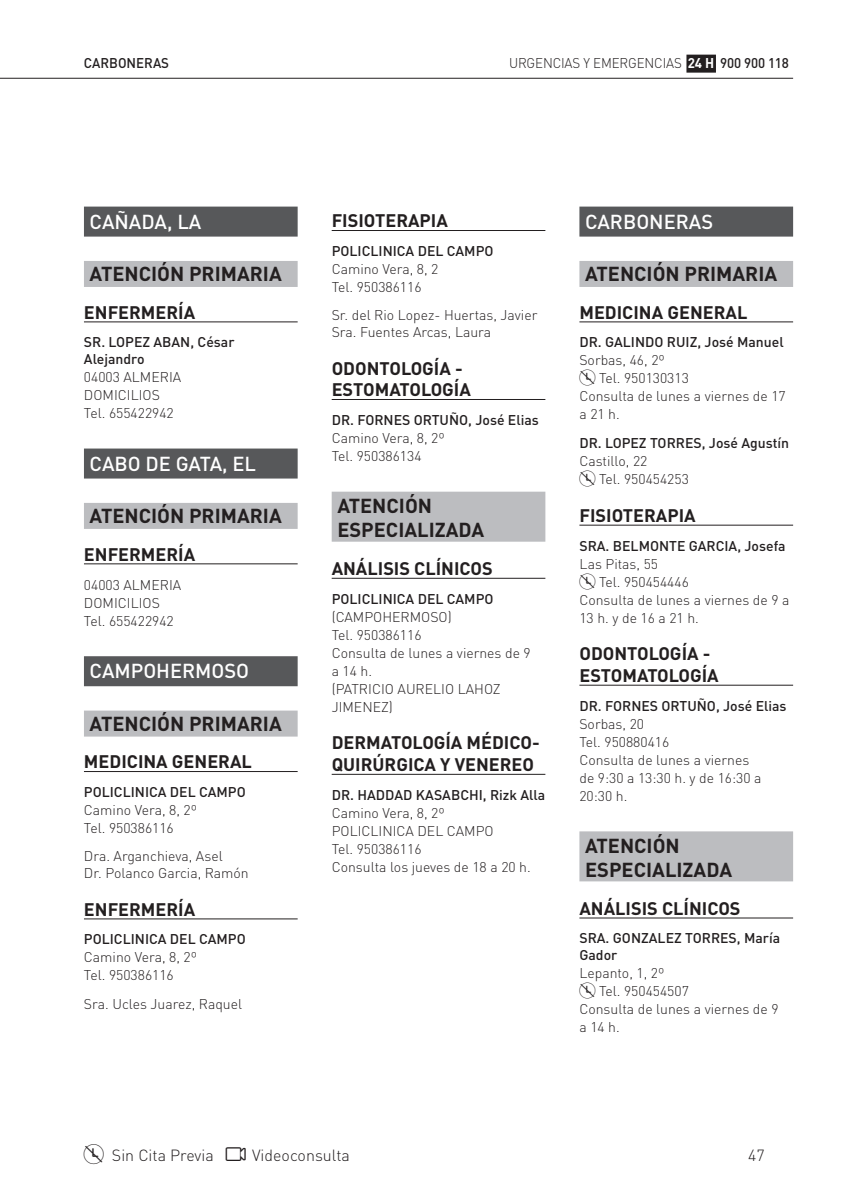
<style>
.page{position:relative;width:848px;height:1190px;background:#fff}
.page>*{position:absolute;margin:0;border:0;box-sizing:border-box;transform-origin:0 0}
.NIVEL_02_ATENCIÓN{font:700 20px/24px "DIN Pro";color:#231f20}
.NIVEL_01_PUEBLO{font:500 20px "DIN Pro";color:#fff}
.NIVEL_03_ESPECIALIDAD{font:700 18px/21.6px "DIN Pro";color:#231f20}
.t1{font:300 16px "DIN Pro";color:#231f20}
.NIVEL_07_MÉDICO_ASOCIADO{font:300 14px/18px "DIN Pro";color:#231f20}
.NIVEL_06_NOMBRE{font:500 14px/16.8px "DIN Pro";color:#231f20}
.NIVEL_07_MÉDICO_ASOCIADO-2{font:300 14px "DIN Pro";color:#231f20;scale:.95 1}
.NIVEL_06_NOMBRE-2{font:500 14px "DIN Pro";color:#231f20;scale:.95 1}
.s1{font-weight:700;color:#fff}
.s2{font-weight:500}
</style>
<div class="page">
<div style="left:686px;top:55px;width:29px;height:18px;background:#231f20"></div>
<hr style="left:0;top:78px;width:793px;height:1px;background:#231f20">
<div style="left:84px;top:207px;width:213px;height:30px;background:#57585a"></div>
<div style="left:84px;top:261px;width:213px;height:26px;background:#bcbdc0"></div>
<hr style="left:84px;top:321px;width:213px;height:1px;background:#231f20">
<div style="left:84px;top:448px;width:213px;height:30px;background:#57585a"></div>
<div style="left:84px;top:503px;width:213px;height:26px;background:#bcbdc0"></div>
<hr style="left:84px;top:563px;width:213px;height:1px;background:#231f20">
<div style="left:84px;top:656px;width:213px;height:30px;background:#57585a"></div>
<div style="left:84px;top:710px;width:213px;height:26px;background:#bcbdc0"></div>
<hr style="left:84px;top:771px;width:213px;height:1px;background:#231f20">
<hr style="left:84px;top:918px;width:213px;height:1px;background:#231f20">
<hr style="left:331px;top:230px;width:214px;height:1px;background:#231f20">
<hr style="left:331px;top:399px;width:214px;height:1px;background:#231f20">
<div style="left:331px;top:492px;width:214px;height:50px;background:#bcbdc0"></div>
<hr style="left:331px;top:578px;width:214px;height:1px;background:#231f20">
<hr style="left:331px;top:774px;width:214px;height:1px;background:#231f20">
<div style="left:579px;top:207px;width:214px;height:30px;background:#57585a"></div>
<div style="left:579px;top:261px;width:214px;height:26px;background:#bcbdc0"></div>
<hr style="left:579px;top:321px;width:214px;height:1px;background:#231f20">
<hr style="left:579px;top:525px;width:214px;height:1px;background:#231f20">
<hr style="left:579px;top:685px;width:214px;height:1px;background:#231f20">
<div style="left:579px;top:831px;width:214px;height:50px;background:#bcbdc0"></div>
<hr style="left:579px;top:917px;width:214px;height:1px;background:#231f20">
<p class="NIVEL_06_NOMBRE-2" style="left:84px;top:51px;width:91px">CARBONERAS</p>
<p class="NIVEL_07_MÉDICO_ASOCIADO-2" style="left:509px;top:53px;width:296px">URGENCIAS Y EMERGENCIAS <span class="s1">24 H</span> <span class="s2">900 900 118</span></p>
<p class="NIVEL_01_PUEBLO" style="left:90px;top:205px;width:113px">CAÑADA, LA</p>
<p class="NIVEL_02_ATENCIÓN" style="left:90px;top:259px;width:193px">ATENCIÓN PRIMARIA</p>
<p class="NIVEL_03_ESPECIALIDAD" style="left:84px;top:299px;width:113px">ENFERMERÍA</p>
<p class="NIVEL_06_NOMBRE" style="left:84px;top:332px;width:152px">SR. LOPEZ ABAN, César<br>Alejandro</p>
<p class="NIVEL_07_MÉDICO_ASOCIADO" style="left:84px;top:367px;width:99px">04003 ALMERIA</p>
<p class="NIVEL_07_MÉDICO_ASOCIADO" style="left:84px;top:385px;width:77px">DOMICILIOS</p>
<p class="NIVEL_07_MÉDICO_ASOCIADO" style="left:84px;top:403px;width:91px">Tel. 655422942</p>
<p class="NIVEL_01_PUEBLO" style="left:90px;top:447px;width:168px">CABO DE GATA, EL</p>
<p class="NIVEL_02_ATENCIÓN" style="left:90px;top:501px;width:193px">ATENCIÓN PRIMARIA</p>
<p class="NIVEL_03_ESPECIALIDAD" style="left:84px;top:541px;width:113px">ENFERMERÍA</p>
<p class="NIVEL_07_MÉDICO_ASOCIADO" style="left:84px;top:574px;width:99px">04003 ALMERIA</p>
<p class="NIVEL_07_MÉDICO_ASOCIADO" style="left:84px;top:592px;width:77px">DOMICILIOS</p>
<p class="NIVEL_07_MÉDICO_ASOCIADO" style="left:84px;top:610px;width:91px">Tel. 655422942</p>
<p class="NIVEL_01_PUEBLO" style="left:90px;top:655px;width:161px">CAMPOHERMOSO</p>
<p class="NIVEL_02_ATENCIÓN" style="left:90px;top:709px;width:193px">ATENCIÓN PRIMARIA</p>
<p class="NIVEL_03_ESPECIALIDAD" style="left:84px;top:749px;width:169px">MEDICINA GENERAL</p>
<p class="NIVEL_06_NOMBRE" style="left:84px;top:782px;width:163px">POLICLINICA DEL CAMPO</p>
<p class="NIVEL_07_MÉDICO_ASOCIADO" style="left:84px;top:800px;width:115px">Camino Vera, 8, 2º</p>
<p class="NIVEL_07_MÉDICO_ASOCIADO" style="left:84px;top:818px;width:91px">Tel. 950386116</p>
<p class="NIVEL_07_MÉDICO_ASOCIADO" style="left:84px;top:846px;width:140px">Dra. Arganchieva, Asel</p>
<p class="NIVEL_07_MÉDICO_ASOCIADO" style="left:84px;top:862px;width:166px">Dr. Polanco Garcia, Ramón</p>
<p class="NIVEL_03_ESPECIALIDAD" style="left:84px;top:896px;width:113px">ENFERMERÍA</p>
<p class="NIVEL_06_NOMBRE" style="left:84px;top:929px;width:163px">POLICLINICA DEL CAMPO</p>
<p class="NIVEL_07_MÉDICO_ASOCIADO" style="left:84px;top:947px;width:115px">Camino Vera, 8, 2º</p>
<p class="NIVEL_07_MÉDICO_ASOCIADO" style="left:84px;top:965px;width:91px">Tel. 950386116</p>
<p class="NIVEL_07_MÉDICO_ASOCIADO" style="left:84px;top:993px;width:160px">Sra. Ucles Juarez, Raquel</p>
<p class="NIVEL_03_ESPECIALIDAD" style="left:331px;top:208px;width:118px">FISIOTERAPIA</p>
<p class="NIVEL_06_NOMBRE" style="left:331px;top:241px;width:163px">POLICLINICA DEL CAMPO</p>
<p class="NIVEL_07_MÉDICO_ASOCIADO" style="left:331px;top:259px;width:108px">Camino Vera, 8, 2</p>
<p class="NIVEL_07_MÉDICO_ASOCIADO" style="left:331px;top:277px;width:91px">Tel. 950386116</p>
<p class="NIVEL_07_MÉDICO_ASOCIADO" style="left:331px;top:305px;width:207px">Sr. del Rio Lopez- Huertas, Javier</p>
<p class="NIVEL_07_MÉDICO_ASOCIADO" style="left:331px;top:322px;width:161px">Sra. Fuentes Arcas, Laura</p>
<p class="NIVEL_03_ESPECIALIDAD" style="left:331px;top:355px;width:141px">ODONTOLOGÍA -<br>ESTOMATOLOGÍA</p>
<p class="NIVEL_06_NOMBRE" style="left:331px;top:410px;width:209px">DR. FORNES ORTUÑO, José Elias</p>
<p class="NIVEL_07_MÉDICO_ASOCIADO" style="left:331px;top:428px;width:115px">Camino Vera, 8, 2º</p>
<p class="NIVEL_07_MÉDICO_ASOCIADO" style="left:331px;top:446px;width:91px">Tel. 950386134</p>
<p class="NIVEL_02_ATENCIÓN" style="left:337px;top:492px;width:148px">ATENCIÓN<br>ESPECIALIZADA</p>
<p class="NIVEL_03_ESPECIALIDAD" style="left:331px;top:555px;width:163px">ANÁLISIS CLÍNICOS</p>
<p class="NIVEL_06_NOMBRE" style="left:331px;top:589px;width:163px">POLICLINICA DEL CAMPO</p>
<p class="NIVEL_07_MÉDICO_ASOCIADO" style="left:331px;top:606px;width:121px">(CAMPOHERMOSO)</p>
<p class="NIVEL_07_MÉDICO_ASOCIADO" style="left:331px;top:624px;width:91px">Tel. 950386116</p>
<p class="NIVEL_07_MÉDICO_ASOCIADO" style="left:331px;top:642px;width:200px">Consulta de lunes a viernes de 9 a 14 h.</p>
<p class="NIVEL_07_MÉDICO_ASOCIADO" style="left:331px;top:678px;width:170px">(PATRICIO AURELIO LAHOZ<br>JIMENEZ)</p>
<p class="NIVEL_03_ESPECIALIDAD" style="left:331px;top:730px;width:209px">DERMATOLOGÍA MÉDICO-<br>QUIRÚRGICA Y VENEREO</p>
<p class="NIVEL_06_NOMBRE" style="left:331px;top:785px;width:215px">DR. HADDAD KASABCHI, Rizk Alla</p>
<p class="NIVEL_07_MÉDICO_ASOCIADO" style="left:331px;top:802px;width:115px">Camino Vera, 8, 2º</p>
<p class="NIVEL_07_MÉDICO_ASOCIADO" style="left:331px;top:820px;width:163px">POLICLINICA DEL CAMPO</p>
<p class="NIVEL_07_MÉDICO_ASOCIADO" style="left:331px;top:838px;width:91px">Tel. 950386116</p>
<p class="NIVEL_07_MÉDICO_ASOCIADO" style="left:331px;top:856px;width:201px">Consulta los jueves de 18 a 20 h.</p>
<p class="NIVEL_01_PUEBLO" style="left:585px;top:205px;width:130px">CARBONERAS</p>
<p class="NIVEL_02_ATENCIÓN" style="left:585px;top:259px;width:193px">ATENCIÓN PRIMARIA</p>
<p class="NIVEL_03_ESPECIALIDAD" style="left:579px;top:299px;width:169px">MEDICINA GENERAL</p>
<p class="NIVEL_06_NOMBRE" style="left:579px;top:332px;width:206px">DR. GALINDO RUIZ, José Manuel</p>
<p class="NIVEL_07_MÉDICO_ASOCIADO" style="left:579px;top:350px;width:87px">Sorbas, 46, 2º</p>
<p class="NIVEL_07_MÉDICO_ASOCIADO" style="left:599px;top:368px;width:91px">Tel. 950130313</p>
<p class="NIVEL_07_MÉDICO_ASOCIADO" style="left:579px;top:386px;width:208px">Consulta de lunes a viernes de 17 a 21 h.</p>
<p class="NIVEL_06_NOMBRE" style="left:579px;top:433px;width:211px">DR. LOPEZ TORRES, José Agustín</p>
<p class="NIVEL_07_MÉDICO_ASOCIADO" style="left:579px;top:451px;width:69px">Castillo, 22</p>
<p class="NIVEL_07_MÉDICO_ASOCIADO" style="left:599px;top:469px;width:91px">Tel. 950454253</p>
<p class="NIVEL_03_ESPECIALIDAD" style="left:579px;top:502px;width:118px">FISIOTERAPIA</p>
<p class="NIVEL_06_NOMBRE" style="left:579px;top:536px;width:207px">SRA. BELMONTE GARCIA, Josefa</p>
<p class="NIVEL_07_MÉDICO_ASOCIADO" style="left:579px;top:553px;width:80px">Las Pitas, 55</p>
<p class="NIVEL_07_MÉDICO_ASOCIADO" style="left:599px;top:571px;width:91px">Tel. 950454446</p>
<p class="NIVEL_07_MÉDICO_ASOCIADO" style="left:579px;top:589px;width:211px">Consulta de lunes a viernes de 9 a<br>13 h. y de 16 a 21 h.</p>
<p class="NIVEL_03_ESPECIALIDAD" style="left:579px;top:641px;width:141px">ODONTOLOGÍA -<br>ESTOMATOLOGÍA</p>
<p class="NIVEL_06_NOMBRE" style="left:579px;top:696px;width:209px">DR. FORNES ORTUÑO, José Elias</p>
<p class="NIVEL_07_MÉDICO_ASOCIADO" style="left:579px;top:713px;width:66px">Sorbas, 20</p>
<p class="NIVEL_07_MÉDICO_ASOCIADO" style="left:579px;top:731px;width:91px">Tel. 950880416</p>
<p class="NIVEL_07_MÉDICO_ASOCIADO" style="left:579px;top:749px;width:183px">Consulta de lunes a viernes de 9:30 a 13:30 h. y de 16:30 a<br>20:30 h.</p>
<p class="NIVEL_02_ATENCIÓN" style="left:585px;top:831px;width:148px">ATENCIÓN<br>ESPECIALIZADA</p>
<p class="NIVEL_03_ESPECIALIDAD" style="left:579px;top:895px;width:163px">ANÁLISIS CLÍNICOS</p>
<p class="NIVEL_06_NOMBRE" style="left:579px;top:928px;width:202px">SRA. GONZALEZ TORRES, María<br>Gador</p>
<p class="NIVEL_07_MÉDICO_ASOCIADO" style="left:579px;top:963px;width:86px">Lepanto, 1, 2º</p>
<p class="NIVEL_07_MÉDICO_ASOCIADO" style="left:599px;top:981px;width:91px">Tel. 950454507</p>
<p class="NIVEL_07_MÉDICO_ASOCIADO" style="left:579px;top:999px;width:200px">Consulta de lunes a viernes de 9 a 14 h.</p>
<p class="t1" style="left:112px;top:1143px;width:103px">Sin Cita Previa</p>
<p class="t1" style="left:252px;top:1143px;width:99px">Videoconsulta</p>
<p class="t1" style="left:748px;top:1143px;width:18px">47</p>
</div>
